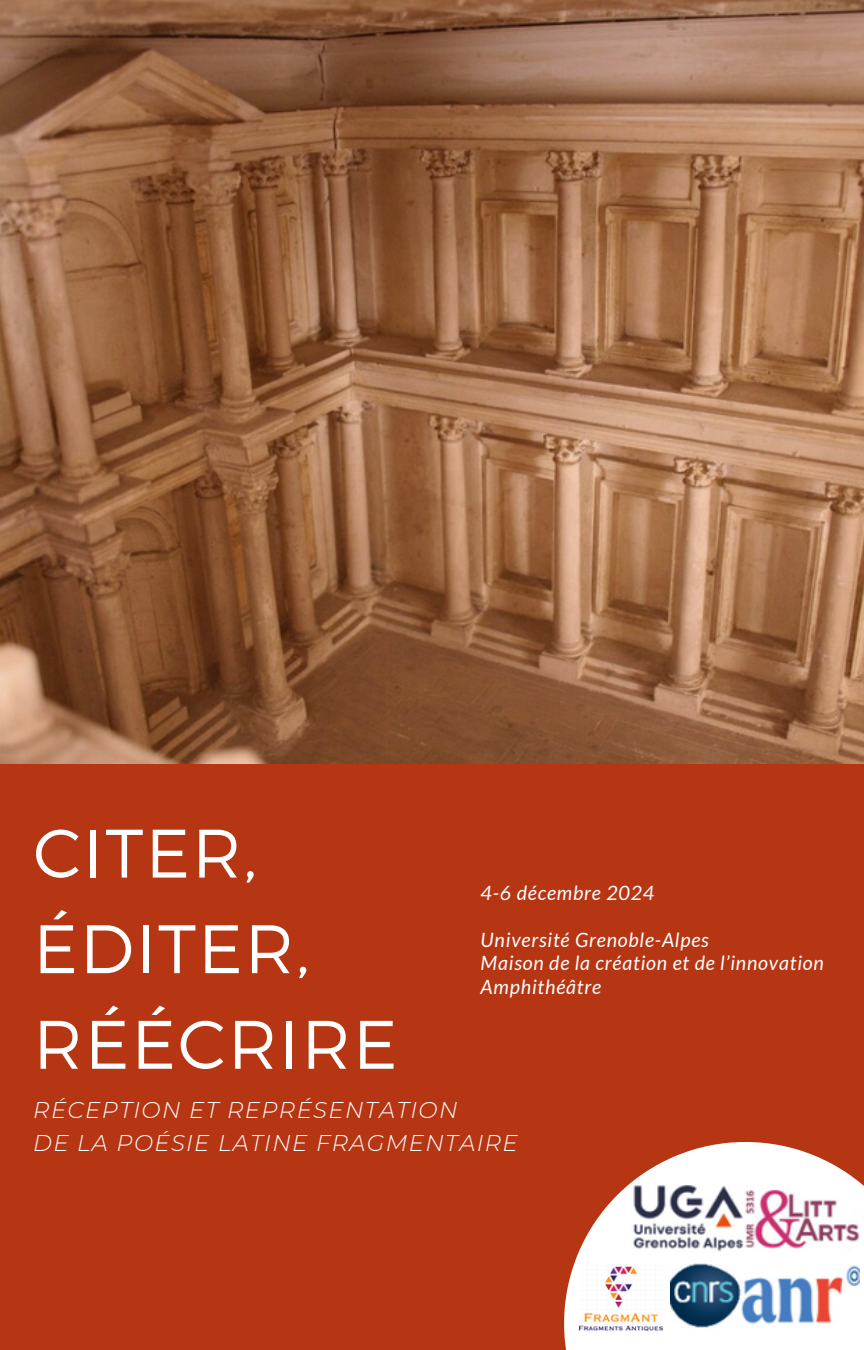
<style>
.page{position:relative;width:864px;height:1350px;background:#b63614}
.page>*{position:absolute;margin:0;border:0;box-sizing:border-box;transform-origin:0 0}
.t1{font:300 68.4px/95.6px "Montserrat";letter-spacing:.03em;color:#fff}
.t2{font:italic 300 22.72px/33.1px "Montserrat";letter-spacing:.06em;color:#fff}
.t3{font:italic 19.57px "Lato";letter-spacing:.04em;color:#fff}
</style>
<div class="page">
<img style="left:0;top:0;width:863px;height:764px">
<svg style="left:564px;top:1142px;width:300px;height:208px;fill:#fff"></svg>
<img style="left:632px;top:1185px;width:227px;height:68px">
<img style="left:670px;top:1264px;width:189px;height:65px">
<img style="left:579px;top:1264px;width:86px;height:69px">
<p class="t1" style="left:33px;top:802px;width:366px">CITER,<br>ÉDITER,<br>RÉÉCRIRE</p>
<p class="t2" style="left:33px;top:1094px;width:486px">RÉCEPTION ET REPRÉSENTATION<br>DE LA POÉSIE LATINE FRAGMENTAIRE</p>
<h2 class="t3" style="left:481px;top:881px;width:175px">4-6 décembre 2024</h2>
<p class="t3" style="left:481px;top:928px;width:230px">Université Grenoble-Alpes</p>
<p class="t3" style="left:481px;top:951px;width:345px">Maison de la création et de l’innovation</p>
<p class="t3" style="left:481px;top:974px;width:122px">Amphithéâtre</p>
</div>
